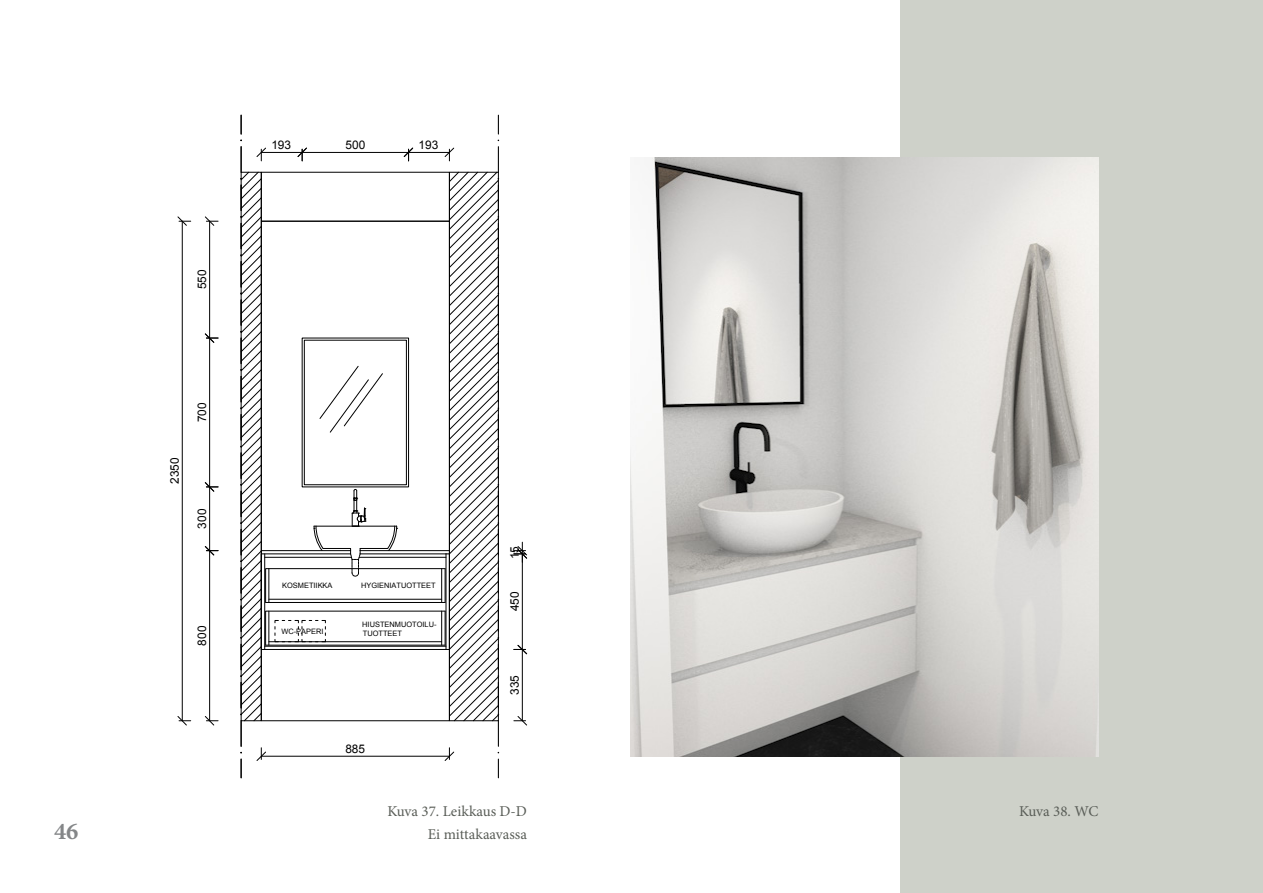
<style>
.page{position:relative;width:1263px;height:893px;background:#fff}
.page>*{position:absolute;margin:0;border:0;box-sizing:border-box;transform-origin:0 0}
.t1{font:24px "Minion Variable Concept";color:#848688}
.t2{font:15px "Minion Pro";color:#595d57}
.t3{font:11.85px "Arial";color:#000}
.t4{font:7.35px/9px "Arial";color:#000}
</style>
<div class="page">
<div style="left:900px;top:0;width:363px;height:893px;background:#ced1c9"></div>
<hr style="left:182px;top:221px;width:1px;height:500px;background:#000">
<svg style="left:177px;top:716px;width:14px;height:10px"></svg>
<svg style="left:177px;top:216px;width:14px;height:10px"></svg>
<hr style="left:209px;top:551px;width:1px;height:170px;background:#000">
<svg style="left:205px;top:716px;width:13px;height:10px"></svg>
<hr style="left:209px;top:338px;width:1px;height:149px;background:#000">
<hr style="left:209px;top:221px;width:1px;height:117px;background:#000">
<svg style="left:205px;top:333px;width:13px;height:10px"></svg>
<svg style="left:205px;top:216px;width:13px;height:10px"></svg>
<hr style="left:522px;top:649px;width:1px;height:72px;background:#000">
<svg style="left:514px;top:716px;width:13px;height:10px"></svg>
<hr style="left:522px;top:554px;width:1px;height:95px;background:#000">
<svg style="left:514px;top:645px;width:13px;height:9px"></svg>
<svg style="left:514px;top:542px;width:13px;height:20px"></svg>
<hr style="left:209px;top:487px;width:1px;height:64px;background:#000">
<svg style="left:205px;top:546px;width:13px;height:9px"></svg>
<svg style="left:205px;top:482px;width:13px;height:10px"></svg>
<svg style="left:497px;top:115px;width:2px;height:26px"></svg>
<svg style="left:240px;top:115px;width:2px;height:26px"></svg>
<svg style="left:240px;top:147px;width:259px;height:631px"></svg>
<img style="left:631px;top:157px;width:467px;height:599px">
<h1 class="t1" style="left:54px;top:814px;width:26px">46</h1>
<h3 class="t3" style="left:194px;top:289px;width:21px;rotate:-90deg">550</h3>
<h3 class="t3" style="left:167px;top:484px;width:28px;rotate:-90deg">2350</h3>
<h3 class="t3" style="left:194px;top:422px;width:21px;rotate:-90deg">700</h3>
<h3 class="t3" style="left:194px;top:529px;width:21px;rotate:-90deg">300</h3>
<h3 class="t3" style="left:194px;top:645px;width:21px;rotate:-90deg">800</h3>
<h3 class="t3" style="left:271px;top:137px;width:21px">193</h3>
<h3 class="t3" style="left:346px;top:137px;width:21px">500</h3>
<h3 class="t3" style="left:419px;top:137px;width:21px">193</h3>
<p class="t4" style="left:282px;top:581px;width:52px">KOSMETIIKKA</p>
<p class="t4" style="left:361px;top:581px;width:76px">HYGIENIATUOTTEET</p>
<p class="t4" style="left:362px;top:620px;width:76px">HIUSTENMUOTOILU-<br>TUOTTEET</p>
<p class="t4" style="left:281px;top:627px;width:44px">WC-PAPERI</p>
<h3 class="t3" style="left:345px;top:741px;width:21px">885</h3>
<h3 class="t3" style="left:507px;top:559px;width:15px;rotate:-90deg">15</h3>
<h3 class="t3" style="left:507px;top:611px;width:21px;rotate:-90deg">450</h3>
<h3 class="t3" style="left:507px;top:695px;width:21px;rotate:-90deg">335</h3>
<h2 class="t2" style="left:387px;top:801px;width:141px">Kuva 37. Leikkaus D-D</h2>
<h2 class="t2" style="left:1019px;top:801px;width:81px">Kuva 38. WC</h2>
<h2 class="t2" style="left:428px;top:824px;width:101px">Ei mittakaavassa</h2>
</div>
